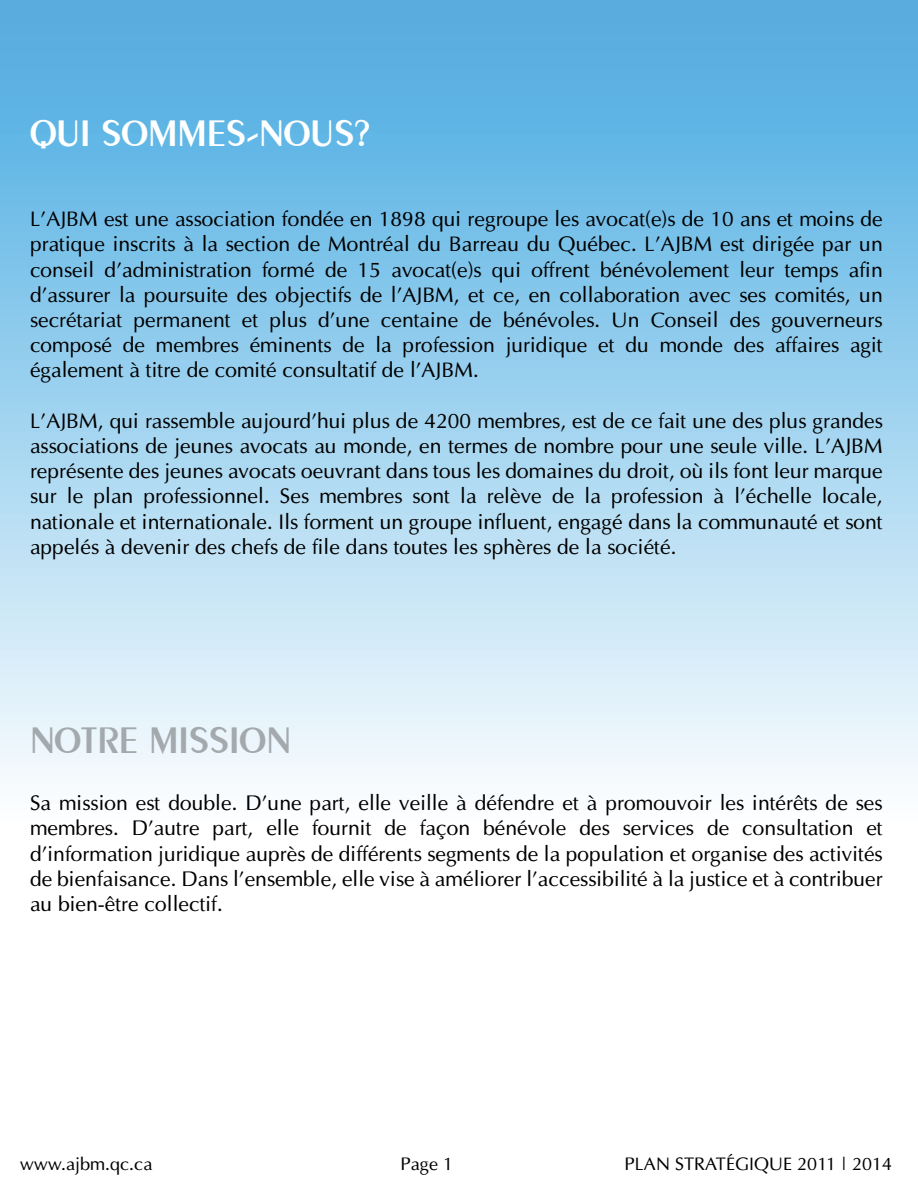
<style>
.page{position:relative;width:918px;height:1188px;background:#fff}
.page>*{position:absolute;margin:0;border:0;box-sizing:border-box;transform-origin:0 0}
.t1{font:39px "Peignot";color:#fff}
.t2{font:39px "Peignot";color:#a3a9ad}
.t3{font:21px/25.2px "Optima";color:#000;text-align:justify}
.t4{font:18px "Optima";color:#000}
</style>
<div class="page">
<div style="left:0;top:0;width:918px;height:830px;background:linear-gradient(to bottom,#48a9e0,#fdffff)"></div>
<h1 class="t1" style="left:30px;top:111px;width:341px">QUI SOMMES-NOUS?</h1>
<p class="t3" style="left:30px;top:206px;width:854px">L’AJBM est une association fondée en 1898 qui regroupe les avocat(e)s de 10 ans et moins de pratique inscrits à la section de Montréal du Barreau du Québec. L’AJBM est dirigée par un conseil d’administration formé de 15 avocat(e)s qui offrent bénévolement leur temps afin d’assurer la poursuite des objectifs de l’AJBM, et ce, en collaboration avec ses comités, un secrétariat permanent et plus d’une centaine de bénévoles. Un Conseil des gouverneurs composé de membres éminents de la profession juridique et du monde des affaires agit également à titre de comité consultatif de l’AJBM.</p>
<p class="t3" style="left:30px;top:408px;width:854px">L’AJBM, qui rassemble aujourd’hui plus de 4200 membres, est de ce fait une des plus grandes associations de jeunes avocats au monde, en termes de nombre pour une seule ville. L’AJBM représente des jeunes avocats oeuvrant dans tous les domaines du droit, où ils font leur marque sur le plan professionnel. Ses membres sont la relève de la profession à l’échelle locale, nationale et internationale. Ils forment un groupe influent, engagé dans la communauté et sont appelés à devenir des chefs de file dans toutes les sphères de la société.</p>
<h1 class="t2" style="left:30px;top:717px;width:263px">NOTRE MISSION</h1>
<p class="t3" style="left:30px;top:790px;width:854px">Sa mission est double. D’une part, elle veille à défendre et à promouvoir les intérêts de ses membres. D’autre part, elle fournit de façon bénévole des services de consultation et d’information juridique auprès de différents segments de la population et organise des activités de bienfaisance. Dans l’ensemble, elle vise à améliorer l’accessibilité à la justice et à contribuer au bien-être collectif.</p>
<p class="t4" style="left:20px;top:1153px;width:134px">www.ajbm.qc.ca</p>
<p class="t4" style="left:401px;top:1153px;width:54px">Page 1</p>
<p class="t4" style="left:625px;top:1153px;width:269px">PLAN STRATÉGIQUE 2011 | 2014</p>
</div>
